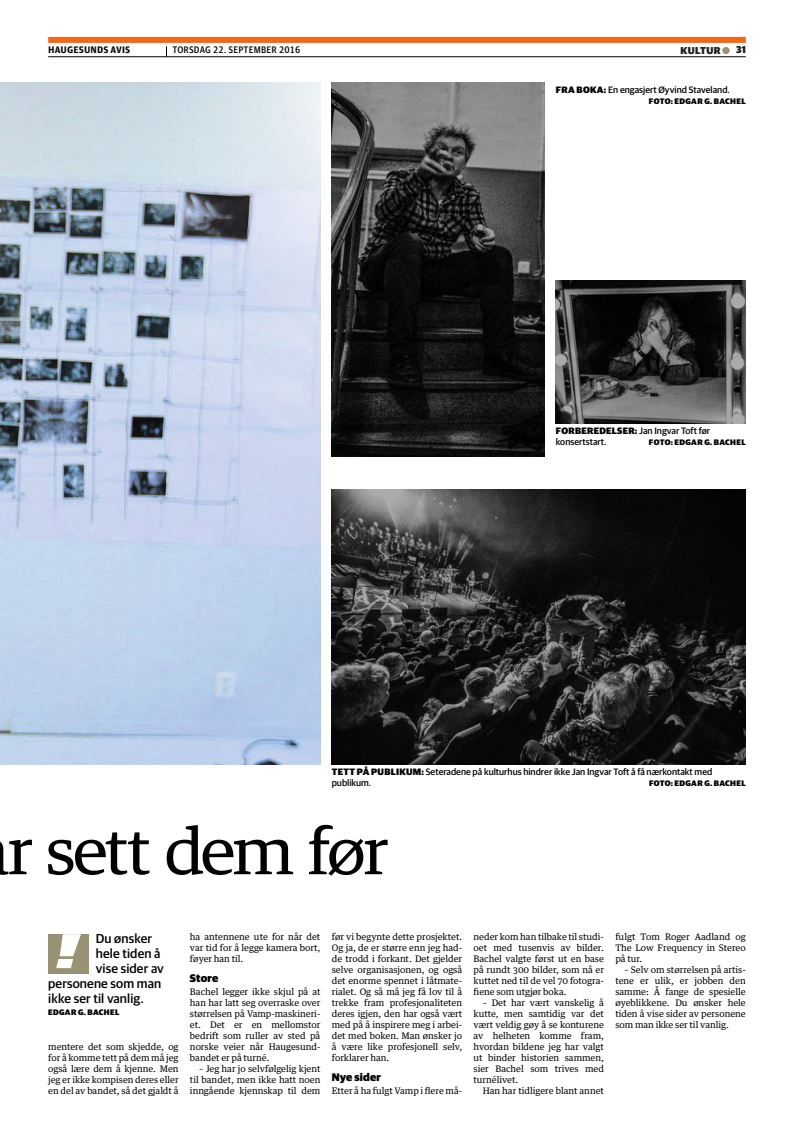
<style>
.page{position:relative;width:794px;height:1134px;background:#fff}
.page>*{position:absolute;margin:0;border:0;box-sizing:border-box;transform-origin:0 0}
.t1{font:66px "Guardian Egyp";letter-spacing:-.03em;color:#000;scale:1.05 1}
.t2{font:italic 900 49px "Guardian Sans";color:#fff;scale:1.4 1}
.t3{font:500 13px "Guardian Sans";letter-spacing:.01em;color:#000}
.t4{font:900 11px "Guardian Sans";letter-spacing:.015em;color:#000}
.t5{font:900 10px "Guardian Sans";letter-spacing:.025em;color:#231f20}
.t6{font:500 9.5px "Guardian Agate Sans";letter-spacing:.015em;color:#000}
.t7{font:900 9.5px "Guardian Agate Sans";letter-spacing:.015em;color:#000}
.t8{font:500 9.3px/11px "Guardian Sans";color:#000}
.t9{font:9px/11px "Guardian Text Egyp";letter-spacing:-.005em;color:#000;text-align:justify}
.t10{font:900 8px "Guardian Sans";letter-spacing:.04em;color:#000}
.s1{color:#969273}
.s2{font-weight:900}
</style>
<div class="page">
<div style="left:48px;top:37px;width:698px;height:6px;background:#f36717"></div>
<hr style="left:48px;top:57px;width:698px;height:1px;background:#000">
<div style="left:48px;top:934px;width:41px;height:40px;background:#969273"></div>
<img style="left:0;top:82px;width:320px;height:682px">
<img style="left:556px;top:280px;width:190px;height:143px">
<img style="left:332px;top:489px;width:414px;height:275px">
<img style="left:332px;top:82px;width:212px;height:374px">
<p class="t7" style="left:48px;top:43px;width:84px">HAUGESUNDS AVIS</p>
<p class="t6" style="left:172px;top:43px;width:129px">TORSDAG 22. SEPTEMBER 2016</p>
<p class="t5" style="left:680px;top:43px;width:67px">KULTUR <span class="s1">●</span> 31</p>
<p class="t8" style="left:556px;top:84px;width:175px"><span class="s2">FRA BOKA:</span> En engasjert Øyvind Staveland.</p>
<p class="t10" style="left:649px;top:95px;width:98px">FOTO: EDGAR G. BACHEL</p>
<p class="t8" style="left:556px;top:425px;width:156px"><span class="s2">FORBEREDELSER:</span> Jan Ingvar Toft før konsertstart.</p>
<p class="t10" style="left:649px;top:436px;width:98px">FOTO: EDGAR G. BACHEL</p>
<p class="t8" style="left:332px;top:766px;width:382px"><span class="s2">TETT PÅ PUBLIKUM:</span> Seteradene på kulturhus hindrer ikke Jan Ingvar Toft å få nærkontakt med publikum.</p>
<p class="t10" style="left:649px;top:777px;width:98px">FOTO: EDGAR G. BACHEL</p>
<h1 class="t1" style="left:8px;top:806px;width:363px">r sett dem før</h1>
<h3 class="t3" style="left:96px;top:929px;width:58px">Du ønsker</h3>
<h3 class="t3" style="left:96px;top:944px;width:66px">hele tiden å</h3>
<h3 class="t3" style="left:96px;top:959px;width:70px">vise sider av</h3>
<h3 class="t3" style="left:48px;top:974px;width:115px">personene som man</h3>
<h3 class="t3" style="left:48px;top:989px;width:97px">ikke ser til vanlig.</h3>
<p class="t10" style="left:48px;top:1006px;width:73px">EDGAR G. BACHEL</p>
<h2 class="t2" style="left:56px;top:913px;width:17px">!</h2>
<p class="t9" style="left:48px;top:1041px;width:132px">mentere det som skjedde, og for å komme tett på dem må jeg også lære dem å kjenne. Men jeg er ikke kompisen deres eller en del av bandet, så det gjaldt å</p>
<p class="t9" style="left:190px;top:930px;width:132px">ha antennene ute for når det var tid for å legge kamera bort, føyer han til.</p>
<p class="t4" style="left:190px;top:969px;width:30px">Store</p>
<p class="t9" style="left:190px;top:986px;width:132px">Bachel legger ikke skjul på at han har latt seg overraske over størrelsen på Vamp-maskineri&shy;et. Det er en mellomstor bedrift som ruller av sted på norske veier når Haugesund&shy;bandet er på turné.</p>
<p class="t9" style="left:190px;top:1062px;width:132px;text-indent:9px">– Jeg har jo selvfølgelig kjent til bandet, men ikke hatt noen inngående kjennskap til dem</p>
<p class="t9" style="left:332px;top:930px;width:132px">før vi begynte dette prosjektet.<br>Og ja, de er større enn jeg had&shy;de trodd i forkant. Det gjelder selve organisasjonen, og også det enorme spennet i låtmate&shy;rialet. Og så må jeg få lov til å trekke fram profesjonaliteten deres igjen, den har også vært med på å inspirere meg i arbei&shy;det med boken. Man ønsker jo å være like profesjonell selv, forklarer han.</p>
<p class="t4" style="left:332px;top:1068px;width:51px">Nye sider</p>
<p class="t9" style="left:332px;top:1085px;width:132px">Etter å ha fulgt Vamp i flere må-</p>
<p class="t9" style="left:473px;top:931px;width:132px">neder kom han tilbake til studi&shy;oet med tusenvis av bilder.<br>Bachel valgte først ut en base på rundt 300 bilder, som nå er kuttet ned til de vel 70 fotogra&shy;fiene som utgjør boka.</p>
<p class="t9" style="left:473px;top:996px;width:132px;text-indent:9px">– Det har vært vanskelig å kutte, men samtidig var det vært veldig gøy å se konturene av helheten komme fram, hvordan bildene jeg har valgt ut binder historien sammen, sier Bachel som trives med turnélivet.</p>
<p class="t9" style="left:483px;top:1084px;width:123px">Han har tidligere blant annet</p>
<p class="t9" style="left:615px;top:930px;width:132px">fulgt Tom Roger Aadland og The Low Frequency in Stereo på tur.</p>
<p class="t9" style="left:615px;top:963px;width:132px;text-indent:9px">– Selv om størrelsen på artis&shy;tene er ulik, er jobben den samme: Å fange de spesielle øyeblikkene. Du ønsker hele tiden å vise sider av personene som man ikke ser til vanlig.</p>
</div>
